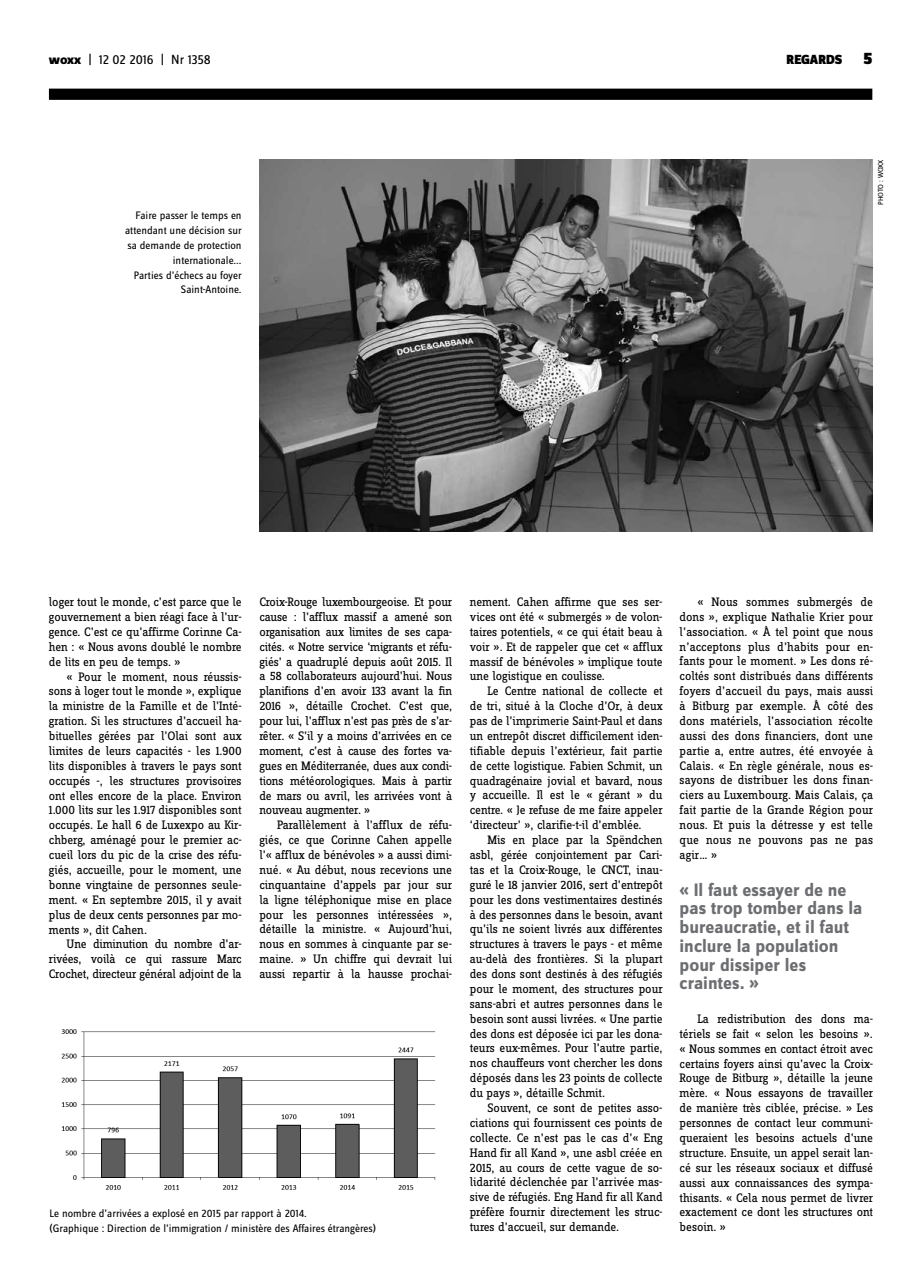
<style>
.page{position:relative;width:922px;height:1276px;background:#fff}
.page>*{position:absolute;margin:0;border:0;box-sizing:border-box;transform-origin:0 0}
.t1{font:700 18.75px/18.8px "Zine Sans Dis";color:#6d6e71}
.t2{font:13.75px "Zine Sans Dis";letter-spacing:-.01em;color:#000}
.t3{font:900 13.75px "Zine Sans Dis";letter-spacing:-.01em;color:#000}
.t4{font:12.75px/14.9px "Zine Slab Dis";letter-spacing:-.01em;color:#000;text-align:justify}
.t5{font:11.25px/14.9px "Zine Sans Dis";color:#000;text-align:right}
.t6{font:7.5px "Zine Sans Dis";letter-spacing:-.02em;color:#000}
.s1{font-weight:800}
.s2{font-size:17.5px}
</style>
<div class="page">
<div style="left:49px;top:89px;width:823px;height:11px;background:#000"></div>
<img style="left:259px;top:159px;width:613px;height:372px">
<img style="left:61px;top:1029px;width:375px;height:161px">
<p class="t2" style="left:49px;top:53px;width:163px"><span class="s1">woxx</span> | 12 02 2016 | Nr 1358</p>
<p class="t3" style="left:786px;top:53px;width:87px">REGARDS <span class="s2">5</span></p>
<p class="t5" style="left:125px;top:208px;width:118px">Faire passer le temps en attendant une décision sur sa demande de protection internationale...<br>Parties d’échecs au foyer<br>Saint-Antoine.</p>
<p class="t6" style="left:876px;top:205px;width:47px;rotate:-90deg">Photo : woxx</p>
<p class="t4" style="left:49px;top:595px;width:194px">loger tout le monde, c’est parce que le gouvernement a bien réagi face à l’ur&shy;gence. C’est ce qu’affirme Corinne Ca&shy;hen : « Nous avons doublé le nombre de lits en peu de temps. »</p>
<p class="t4" style="left:49px;top:669px;width:194px;text-indent:18px">« Pour le moment, nous réussis&shy;sons à loger tout le monde », explique la ministre de la Famille et de l’Inté&shy;gration. Si les structures d’accueil ha&shy;bituelles gérées par l’Olai sont aux limites de leurs capacités - les 1.900 lits disponibles à travers le pays sont occupés -, les structures provisoires ont elles encore de la place. Environ 1.000 lits sur les 1.917 disponibles sont occupés. Le hall 6 de Luxexpo au Kir&shy;chberg, aménagé pour le premier ac&shy;cueil lors du pic de la crise des réfu&shy;giés, accueille, pour le moment, une bonne vingtaine de personnes seule&shy;ment. « En septembre 2015, il y avait plus de deux cents personnes par mo&shy;ments », dit Cahen.</p>
<p class="t4" style="left:49px;top:937px;width:194px;text-indent:18px">Une diminution du nombre d’ar&shy;rivées, voilà ce qui rassure Marc Crochet, directeur général adjoint de la</p>
<p class="t4" style="left:259px;top:595px;width:194px">Croix-Rouge luxembourgeoise. Et pour cause : l’afflux massif a amené son organisation aux limites de ses capa&shy;cités. « Notre service ‘migrants et réfu&shy;giés’ a quadruplé depuis août 2015. Il a 58 collaborateurs aujourd’hui. Nous planifions d’en avoir 133 avant la fin 2016 », détaille Crochet. C’est que, pour lui, l’afflux n’est pas près de s’ar&shy;rêter. « S’il y a moins d’arrivées en ce moment, c’est à cause des fortes va&shy;gues en Méditerranée, dues aux condi&shy;tions météorologiques. Mais à partir de mars ou avril, les arrivées vont à nouveau augmenter. »</p>
<p class="t4" style="left:259px;top:818px;width:194px;text-indent:18px">Parallèlement à l’afflux de réfu&shy;giés, ce que Corinne Cahen appelle l’« afflux de bénévoles » a aussi dimi&shy;nué. « Au début, nous recevions une cinquantaine d’appels par jour sur la ligne téléphonique mise en place pour les personnes intéressées », détaille la ministre. « Aujourd’hui, nous en sommes à cinquante par se&shy;maine. » Un chiffre qui devrait lui aussi repartir à la hausse prochai-</p>
<p class="t5" style="left:50px;top:1206px;width:328px;text-align:left">Le nombre d’arrivées a explosé en 2015 par rapport à 2014.<br>(Graphique : Direction de l’immigration / ministère des Affaires étrangères)</p>
<p class="t4" style="left:469px;top:595px;width:194px">nement. Cahen affirme que ses ser&shy;vices ont été « submergés » de volon&shy;taires potentiels, « ce qui était beau à voir ». Et de rappeler que cet « afflux massif de bénévoles » implique toute une logistique en coulisse.</p>
<p class="t4" style="left:469px;top:684px;width:194px;text-indent:18px">Le Centre national de collecte et de tri, situé à la Cloche d’Or, à deux pas de l’imprimerie Saint-Paul et dans un entrepôt discret difficilement iden&shy;tifiable depuis l’extérieur, fait partie de cette logistique. Fabien Schmit, un quadragénaire jovial et bavard, nous y accueille. Il est le « gérant » du centre. « Je refuse de me faire appeler ‘directeur’ », clarifie-t-il d’emblée.</p>
<p class="t4" style="left:469px;top:833px;width:194px;text-indent:18px">Mis en place par la Spëndchen asbl, gérée conjointement par Cari&shy;tas et la Croix-Rouge, le CNCT, inau&shy;guré le 18 janvier 2016, sert d’entrepôt pour les dons vestimentaires destinés à des personnes dans le besoin, avant qu’ils ne soient livrés aux différentes structures à travers le pays - et même au-delà des frontières. Si la plupart des dons sont destinés à des réfugiés pour le moment, des structures pour sans-abri et autres personnes dans le besoin sont aussi livrées. « Une partie des dons est déposée ici par les dona&shy;teurs eux-mêmes. Pour l’autre partie, nos chauffeurs vont chercher les dons déposés dans les 23 points de collecte du pays », détaille Schmit.</p>
<p class="t4" style="left:469px;top:1101px;width:194px;text-indent:18px">Souvent, ce sont de petites asso&shy;ciations qui fournissent ces points de collecte. Ce n’est pas le cas d’« Eng Hand fir all Kand », une asbl créée en 2015, au cours de cette vague de so&shy;lidarité déclenchée par l’arrivée mas&shy;sive de réfugiés. Eng Hand fir all Kand préfère fournir directement les struc&shy;tures d’accueil, sur demande.</p>
<p class="t4" style="left:679px;top:595px;width:195px;text-indent:18px">« Nous sommes submergés de dons », explique Nathalie Krier pour l’association. « À tel point que nous n’acceptons plus d’habits pour en&shy;fants pour le moment. » Les dons ré&shy;coltés sont distribués dans différents foyers d’accueil du pays, mais aussi à Bitburg par exemple. À côté des dons matériels, l’association récolte aussi des dons financiers, dont une partie a, entre autres, été envoyée à Calais. « En règle générale, nous es&shy;sayons de distribuer les dons finan&shy;ciers au Luxembourg. Mais Calais, ça fait partie de la Grande Région pour nous. Et puis la détresse y est telle que nous ne pouvons pas ne pas agir… »</p>
<h1 class="t1" style="left:679px;top:881px;width:184px">« Il faut essayer de ne pas trop tomber dans la bureaucratie, et il faut inclure la population pour dissiper les craintes. »</h1>
<p class="t4" style="left:679px;top:1012px;width:195px;text-indent:18px">La redistribution des dons ma&shy;tériels se fait « selon les besoins ». « Nous sommes en contact étroit avec certains foyers ainsi qu’avec la Croix-Rouge de Bitburg », détaille la jeune mère. « Nous essayons de travailler de manière très ciblée, précise. » Les personnes de contact leur communi&shy;queraient les besoins actuels d’une structure. Ensuite, un appel serait lan&shy;cé sur les réseaux sociaux et diffusé aussi aux connaissances des sympa&shy;thisants. « Cela nous permet de livrer exactement ce dont les structures ont besoin. »</p>
</div>
